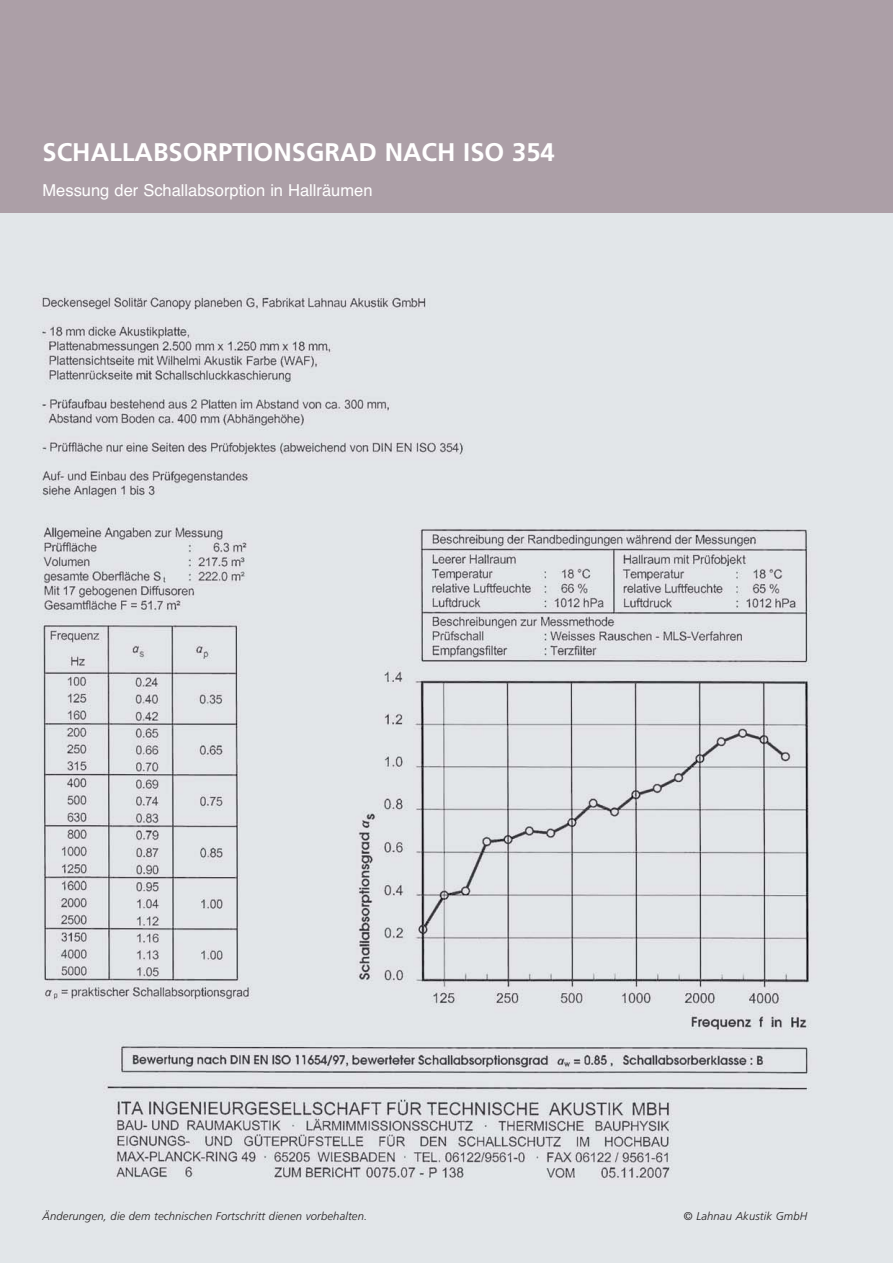
<style>
.page{position:relative;width:893px;height:1263px;background:#fff}
.page>*{position:absolute;margin:0;border:0;box-sizing:border-box;transform-origin:0 0}
.t1{font:700 25.5px "Frutiger";color:#fff}
.t2{font:16.5px "Helvetica";color:#fff}
.t3{font:italic 300 11.25px "Frutiger";letter-spacing:.01em;color:#231f20}
</style>
<div class="page">
<img style="left:0;top:213px;width:892px;height:1050px">
<div style="left:0;top:0;width:892px;height:213px;background:#ac9fa7"></div>
<h1 class="t1" style="left:43px;top:142px;width:513px">SCHALLABSORPTIONSGRAD NACH ISO 354</h1>
<h2 class="t2" style="left:43px;top:184px;width:331px">Messung der Schallabsorption in Hallräumen</h2>
<p class="t3" style="left:43px;top:1212px;width:326px">Änderungen, die dem technischen Fortschritt dienen vorbehalten.</p>
<p class="t3" style="left:683px;top:1212px;width:125px">© Lahnau Akustik GmbH</p>
</div>
